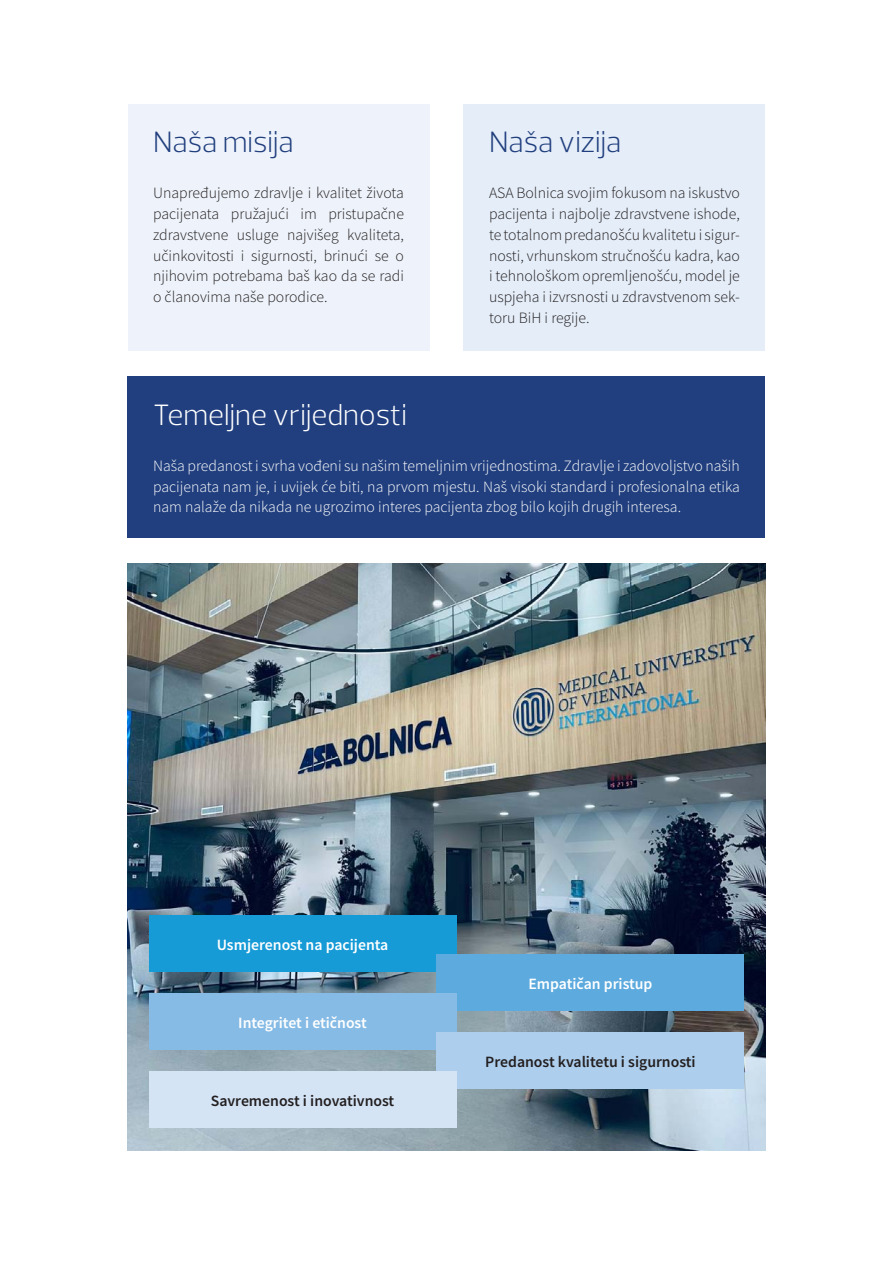
<style>
.page{position:relative;width:893px;height:1263px;background:#fff}
.page>*{position:absolute;margin:0;border:0;box-sizing:border-box;transform-origin:0 0}
.t1{font:300 30px "Prelo";color:#213f7e}
.t2{font:300 30px "Prelo";color:#fff}
.t3{font:300 15.75px/20.7px "Source Sans Pro";color:#231f20;text-align:justify}
.t4{font:300 15.75px/20.7px "Source Sans Pro";color:#fff;text-align:justify}
.t5{font:600 15.75px "Source Sans Pro";color:#fff}
.t6{font:600 15.75px "Source Sans Pro";color:#231f20}
</style>
<div class="page">
<img style="left:128px;top:563px;width:637px;height:587px">
<div style="left:128px;top:104px;width:301px;height:247px;background:#eef3fb"></div>
<div style="left:463px;top:104px;width:302px;height:247px;background:#e4edf8"></div>
<div style="left:128px;top:376px;width:637px;height:162px;background:#213f7e"></div>
<div style="left:149px;top:915px;width:307px;height:57px;background:#179bd7"></div>
<div style="left:437px;top:954px;width:307px;height:57px;background:#5daade"></div>
<div style="left:149px;top:994px;width:307px;height:56px;background:#86bbe5"></div>
<div style="left:437px;top:1033px;width:307px;height:56px;background:#adceed"></div>
<div style="left:149px;top:1072px;width:307px;height:56px;background:#d4e4f5"></div>
<h1 class="t1" style="left:153px;top:123px;width:142px">Naša misija</h1>
<p class="t3" style="left:153px;top:183px;width:252px">Unapređujemo zdravlje i kvalitet života pacijenata pružajući im pristupačne zdravstvene usluge najvišeg kvaliteta, učinkovitosti i sigurnosti, brinući se o njihovim potrebama baš kao da se radi o članovima naše porodice.</p>
<h1 class="t1" style="left:489px;top:123px;width:134px">Naša vizija</h1>
<p class="t3" style="left:489px;top:183px;width:252px">ASA Bolnica svojim fokusom na iskustvo pacijenta i najbolje zdravstvene ishode, te totalnom predanošću kvalitetu i sigur&shy;nosti, vrhunskom stručnošću kadra, kao i tehnološkom opremljenošću, model je uspjeha i izvrsnosti u zdravstvenom sek&shy;toru BiH i regije.</p>
<h1 class="t2" style="left:153px;top:396px;width:255px">Temeljne vrijednosti</h1>
<p class="t4" style="left:153px;top:455px;width:588px">Naša predanost i svrha vođeni su našim temeljnim vrijednostima. Zdravlje i zadovoljstvo naših pacijenata nam je, i uvijek će biti, na prvom mjestu. Naš visoki standard i profesionalna etika nam nalaže da nikada ne ugrozimo interes pacijenta zbog bilo kojih drugih interesa.</p>
<p class="t5" style="left:217px;top:934px;width:173px">Usmjerenost na pacijenta</p>
<p class="t5" style="left:238px;top:1012px;width:130px">Integritet i etičnost</p>
<p class="t6" style="left:211px;top:1090px;width:185px">Savremenost i inovativnost</p>
<p class="t5" style="left:528px;top:973px;width:126px">Empatičan pristup</p>
<p class="t6" style="left:485px;top:1051px;width:212px">Predanost kvalitetu i sigurnosti</p>
</div>
